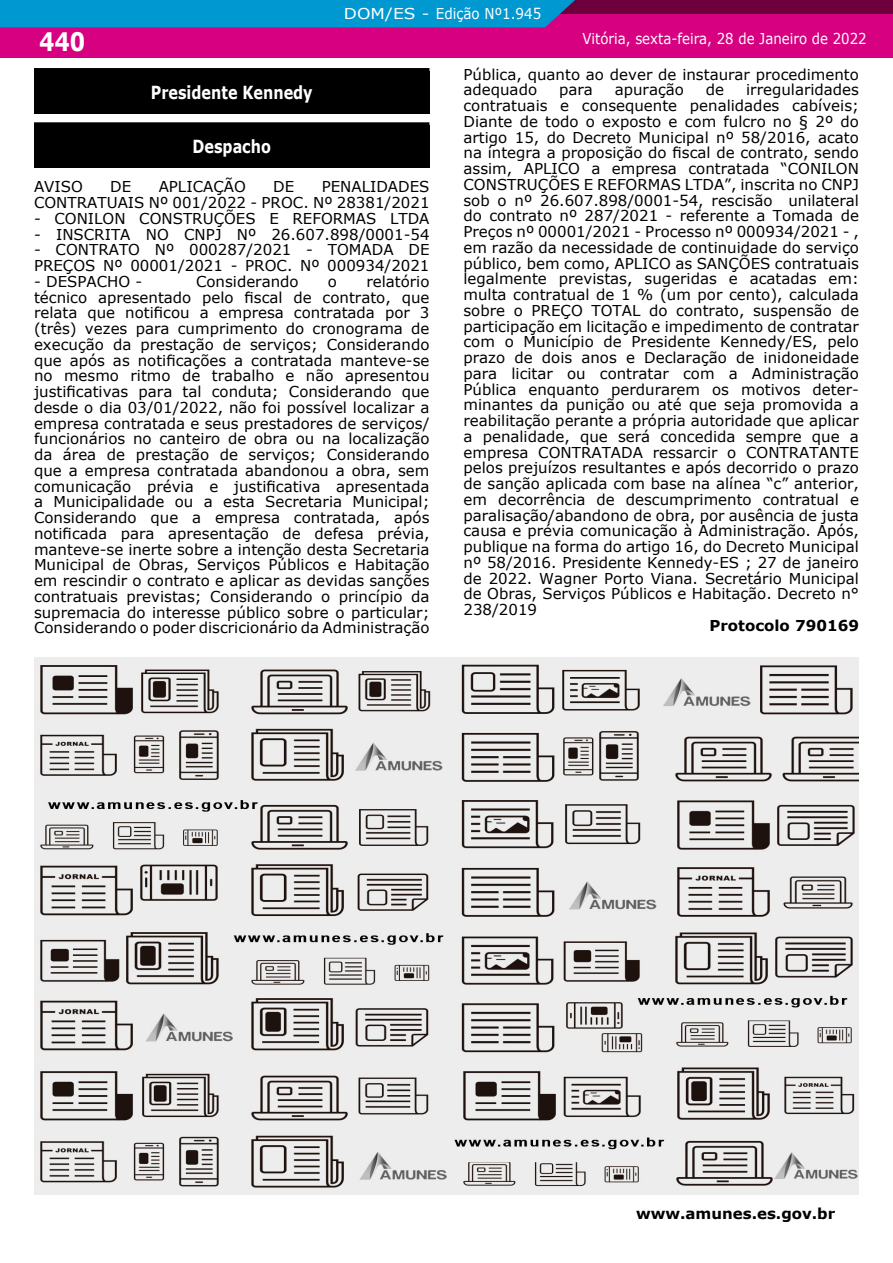
<style>
.page{position:relative;width:893px;height:1263px;background:#fff}
.page>*{position:absolute;margin:0;border:0;box-sizing:border-box;transform-origin:0 0}
.t1{font:700 25.5px "Verdana";color:#fff;scale:.85 1}
.t2{font:700 18px "Verdana";color:#fff;scale:.8 1}
.t3{font:15px/15.8px "Verdana";color:#000}
.t4{font:15px "Verdana";color:#fff;scale:.89 1}
.t5{font:700 15px "Verdana";color:#000}
.t6{font:15px "Verdana";color:#fff;scale:1.14 1}
</style>
<div class="page">
<div style="left:0;top:0;width:893px;height:57px;background:#d60080"></div>
<div style="left:0;top:0;width:893px;height:14px;background:#6d003c"></div>
<div style="left:0;top:0;width:575px;height:27px;background:#0098d1"></div>
<div style="left:34px;top:71px;width:395px;height:43px;background:#000"></div>
<div style="left:34px;top:68px;width:395px;height:6px;background:#000"></div>
<div style="left:34px;top:125px;width:395px;height:43px;background:#000"></div>
<div style="left:34px;top:122px;width:395px;height:6px;background:#000"></div>
<img style="left:34px;top:657px;width:825px;height:538px">
<h1 class="t1" style="left:39px;top:24px;width:56px">440</h1>
<p class="t6" style="left:344px;top:3px;width:175px">DOM/ES - Edição Nº1.945</p>
<p class="t4" style="left:582px;top:28px;width:321px">Vitória, sexta-feira, 28 de Janeiro de 2022</p>
<p class="t2" style="left:151px;top:80px;width:204px">Presidente Kennedy</p>
<p class="t2" style="left:193px;top:134px;width:99px">Despacho</p>
<p class="t3" style="left:34px;top:179px;width:50px">AVISO</p>
<p class="t3" style="left:110px;top:179px;width:23px">DE</p>
<p class="t3" style="left:159px;top:179px;width:89px">APLICAÇÃO</p>
<p class="t3" style="left:273px;top:179px;width:23px">DE</p>
<p class="t3" style="left:34px;top:179px;width:397px;text-align:right">PENALIDADES<br>CONTRATUAIS Nº 001/2022 - PROC. Nº 28381/2021</p>
<p class="t3" style="left:34px;top:210px;width:397px">- CONILON CONSTRUÇÕES E REFORMAS LTDA</p>
<p class="t3" style="left:34px;top:226px;width:397px">- INSCRITA NO CNPJ Nº 26.607.898/0001-54</p>
<p class="t3" style="left:34px;top:242px;width:397px">- CONTRATO Nº 000287/2021 - TOMADA DE<br>PREÇOS Nº 00001/2021 - PROC. Nº 000934/2021</p>
<p class="t3" style="left:34px;top:273px;width:110px">- DESPACHO -</p>
<p class="t3" style="left:196px;top:273px;width:104px">Considerando</p>
<p class="t3" style="left:328px;top:273px;width:11px">o</p>
<p class="t3" style="left:34px;top:273px;width:397px;text-align:justify;text-indent:332px">relatório técnico apresentado pelo fiscal de contrato, que relata que notificou a empresa contratada por 3 (três) vezes para cumprimento do cronograma de execução da prestação de serviços; Considerando que após as notificações a contratada manteve-se no mesmo ritmo de trabalho e não apresentou justificativas para tal conduta; Considerando que desde o dia 03/01/2022, não foi possível localizar a empresa contratada e seus prestadores de serviços/ funcionários no canteiro de obra ou na localização da área de prestação de serviços; Considerando que a empresa contratada abandonou a obra, sem comunicação prévia e justificativa apresentada a Municipalidade ou a esta Secretaria Municipal; Considerando que a empresa contratada, após notificada para apresentação de defesa prévia, manteve-se inerte sobre a intenção desta Secretaria Municipal de Obras, Serviços Públicos e Habitação em rescindir o contrato e aplicar as devidas sanções contratuais previstas; Considerando o princípio da supremacia do interesse público sobre o particular; Considerando o poder discricionário da Administração</p>
<p class="t3" style="left:463px;top:66px;width:397px">Pública, quanto ao dever de instaurar procedimento adequado</p>
<p class="t3" style="left:559px;top:82px;width:35px">para</p>
<p class="t3" style="left:615px;top:82px;width:71px">apuração</p>
<p class="t3" style="left:706px;top:82px;width:20px">de</p>
<p class="t3" style="left:463px;top:82px;width:397px;text-align:justify;text-indent:283px">irregularidades contratuais e consequente penalidades cabíveis; Diante de todo o exposto e com fulcro no § 2º do artigo 15, do Decreto Municipal nº 58/2016, acato na íntegra a proposição do fiscal de contrato, sendo assim, APLICO a empresa contratada “CONILON CONSTRUÇÕES E REFORMAS LTDA”, inscrita no CNPJ sob o nº 26.607.898/0001-54, rescisão unilateral do contrato nº 287/2021 - referente a Tomada de Preços nº 00001/2021 - Processo nº 000934/2021 - , em razão da necessidade de continuidade do serviço público, bem como, APLICO as SANÇÕES contratuais legalmente previstas, sugeridas e acatadas em: multa contratual de 1 % (um por cento), calculada sobre o PREÇO TOTAL do contrato, suspensão de participação em licitação e impedimento de contratar com o Município de Presidente Kennedy/ES, pelo prazo de dois anos e Declaração de inidoneidade para licitar ou contratar com a Administração Pública enquanto perdurarem os motivos deter&shy;minantes da punição ou até que seja promovida a reabilitação perante a própria autoridade que aplicar a penalidade, que será concedida sempre que a empresa CONTRATADA ressarcir o CONTRATANTE pelos prejuízos resultantes e após decorrido o prazo de sanção aplicada com base na alínea “c” anterior, em decorrência de descumprimento contratual e paralisação/abandono de obra, por ausência de justa causa e prévia comunicação à Administração. Após, publique na forma do artigo 16, do Decreto Municipal nº 58/2016. Presidente Kennedy-ES ; 27 de janeiro de 2022. Wagner Porto Viana. Secretário Municipal de Obras, Serviços Públicos e Habitação. Decreto n° 238/2019</p>
<p class="t5" style="left:709px;top:615px;width:151px">Protocolo 790169</p>
<p class="t5" style="left:636px;top:1203px;width:201px">www.amunes.es.gov.br</p>
</div>
